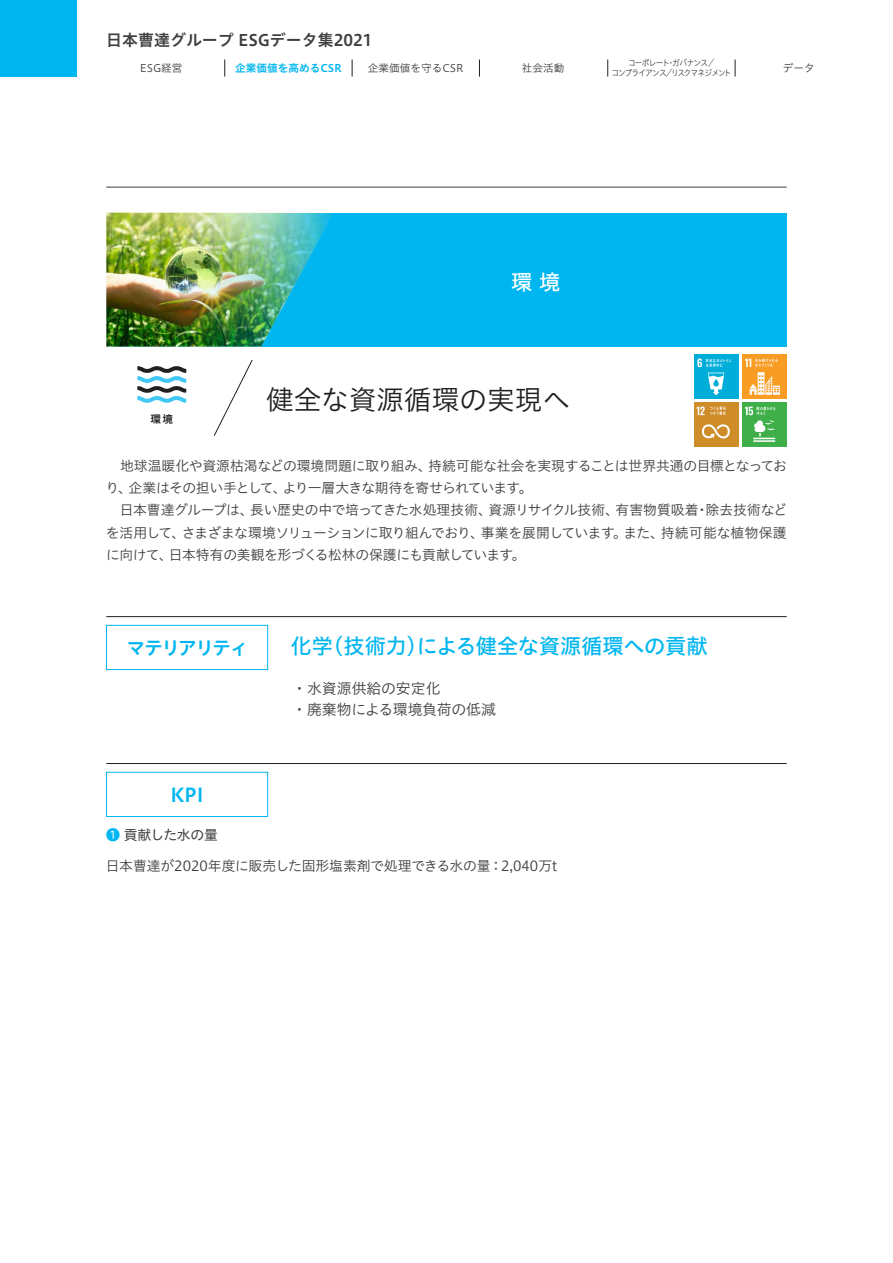
<style>
.page{position:relative;width:893px;height:1263px;background:#fff}
.page>*{position:absolute;margin:0;border:0;box-sizing:border-box;transform-origin:0 0}
.t1{font:27.6px "Hiragino UD Sans Std W3";color:#231f20}
.A-2{font:21.3px "Hiragino UD Sans Std W5";letter-spacing:-.015em;color:#00b6f0}
._3_見出し{font:21.3px "Hiragino UD Sans Std W5";color:#fff}
.見出しベース{font:19.2px "Hiragino UD Sans Std W6";letter-spacing:-.1em;color:#00b6f0}
.t2{font:15.9px "Hiragino UD Sans Std W6";color:#3e3e3f}
.A-2-2{font:14.85px "Hiragino UD Sans Std W3";letter-spacing:-.005em;color:#3e3e3f}
._5_本文{font:13.8px/22.4px "Hiragino UD Sans Std W3";letter-spacing:-.02em;color:#3e3e3f}
._5_本文-2{font:13.8px "Hiragino UD Sans Std W3";color:#3e3e3f}
.A-2-3{font:13.8px "Hiragino UD Sans Std W4";letter-spacing:-.02em;color:#3e3e3f}
.t3{font:10.65px "Hiragino UD Sans Std W3";color:#3e3e3f}
.t4{font:10.65px "Hiragino UD Sans Std W6";color:#00b6f0}
.リード文{font:10.65px "Hiragino UD Sans Std W6";color:#231f20}
.t5{font:8.55px "Hiragino UD Sans Std W3";letter-spacing:-.1em;color:#3e3e3f;scale:.9 1}
.s1{font-family:"Hiragino UD Sans Std W3";color:#00b6f0}
</style>
<div class="page">
<hr style="left:106px;top:187px;width:681px;height:1px;background:#3e3e3f">
<svg style="left:224px;top:60px;width:1px;height:17px"></svg>
<svg style="left:352px;top:60px;width:1px;height:17px"></svg>
<svg style="left:607px;top:60px;width:1px;height:17px"></svg>
<svg style="left:479px;top:60px;width:1px;height:17px"></svg>
<svg style="left:735px;top:60px;width:1px;height:17px"></svg>
<div style="left:0;top:0;width:77px;height:77px;background:#00b6f0"></div>
<div style="left:107px;top:213px;width:679px;height:133px;background:#00b6f0"></div>
<img style="left:106px;top:213px;width:228px;height:134px">
<svg style="left:214px;top:360px;width:39px;height:76px"></svg>
<div style="left:694px;top:355px;width:44px;height:44px;background:#00add9"></div>
<svg style="left:708px;top:373px;width:16px;height:22px"></svg>
<svg style="left:697px;top:358px;width:34px;height:9px"></svg>
<div style="left:742px;top:355px;width:45px;height:44px;background:#f89c24"></div>
<svg style="left:745px;top:358px;width:35px;height:37px"></svg>
<div style="left:694px;top:403px;width:44px;height:44px;background:#cf8d29"></div>
<svg style="left:702px;top:424px;width:28px;height:15px"></svg>
<svg style="left:696px;top:406px;width:30px;height:9px"></svg>
<div style="left:742px;top:403px;width:45px;height:44px;background:#3eaf49"></div>
<hr style="left:753px;top:440px;width:22px;height:2px;background:#fff">
<svg style="left:745px;top:407px;width:30px;height:32px"></svg>
<div style="left:106px;top:772px;width:162px;height:45px;border:1px solid #00b6f0"></div>
<hr style="left:106px;top:763px;width:681px;height:1px;background:#231f20">
<div style="left:106px;top:625px;width:162px;height:45px;border:1px solid #00b6f0"></div>
<hr style="left:106px;top:616px;width:681px;height:1px;background:#231f20">
<svg style="left:137px;top:366px;width:49px;height:37px"></svg>
<p class="t2" style="left:106px;top:28px;width:268px">日本曹達グループ ESGデータ集2021</p>
<p class="t3" style="left:140px;top:60px;width:44px">ESG経営</p>
<p class="t4" style="left:235px;top:60px;width:108px">企業価値を高めるCSR</p>
<p class="t3" style="left:368px;top:60px;width:97px">企業価値を守るCSR</p>
<p class="t5" style="left:628px;top:57px;width:98px">コーポレート・ガバナンス／</p>
<p class="t3" style="left:522px;top:60px;width:44px">社会活動</p>
<p class="t5" style="left:611px;top:66px;width:135px">コンプライアンス／リスクマネジメント</p>
<p class="t3" style="left:783px;top:60px;width:33px">データ</p>
<p class="リード文" style="left:150px;top:411px;width:24px">環 境</p>
<p class="_3_見出し" style="left:511px;top:266px;width:51px">環 境</p>
<p class="t1" style="left:266px;top:379px;width:306px">健全な資源循環の実現へ</p>
<p class="_5_本文" style="left:105px;top:453px;width:683px">　地球温暖化や資源枯渇などの環境問題に取り組み、持続可能な社会を実現することは世界共通の目標となっており、企業はその担い手として、より一層大きな期待を寄せられています。</p>
<p class="_5_本文" style="left:106px;top:498px;width:683px;text-align:justify">　日本曹達グループは、長い歴史の中で培ってきた水処理技術、資源リサイクル技術、有害物質吸着・除去技術などを活用して、さまざまな環境ソリューションに取り組んでおり、事業を展開しています。また、持続可能な植物保護に向けて、日本特有の美観を形づくる松林の保護にも貢献しています。</p>
<p class="見出しベース" style="left:126px;top:633px;width:123px">マテリアリティ</p>
<p class="A-2" style="left:290px;top:630px;width:419px">化学（技術力）による健全な資源循環への貢献</p>
<p class="A-2-2" style="left:292px;top:677px;width:150px">・水資源供給の安定化</p>
<p class="A-2-2" style="left:292px;top:698px;width:205px">・廃棄物による環境負荷の低減</p>
<p class="見出しベース" style="left:170px;top:780px;width:35px">KPI</p>
<p class="A-2-3" style="left:106px;top:824px;width:113px"><span class="s1">❶</span> 貢献した水の量</p>
<p class="_5_本文-2" style="left:106px;top:855px;width:453px">日本曹達が2020年度に販売した固形塩素剤で処理できる水の量：2,040万t</p>
</div>
